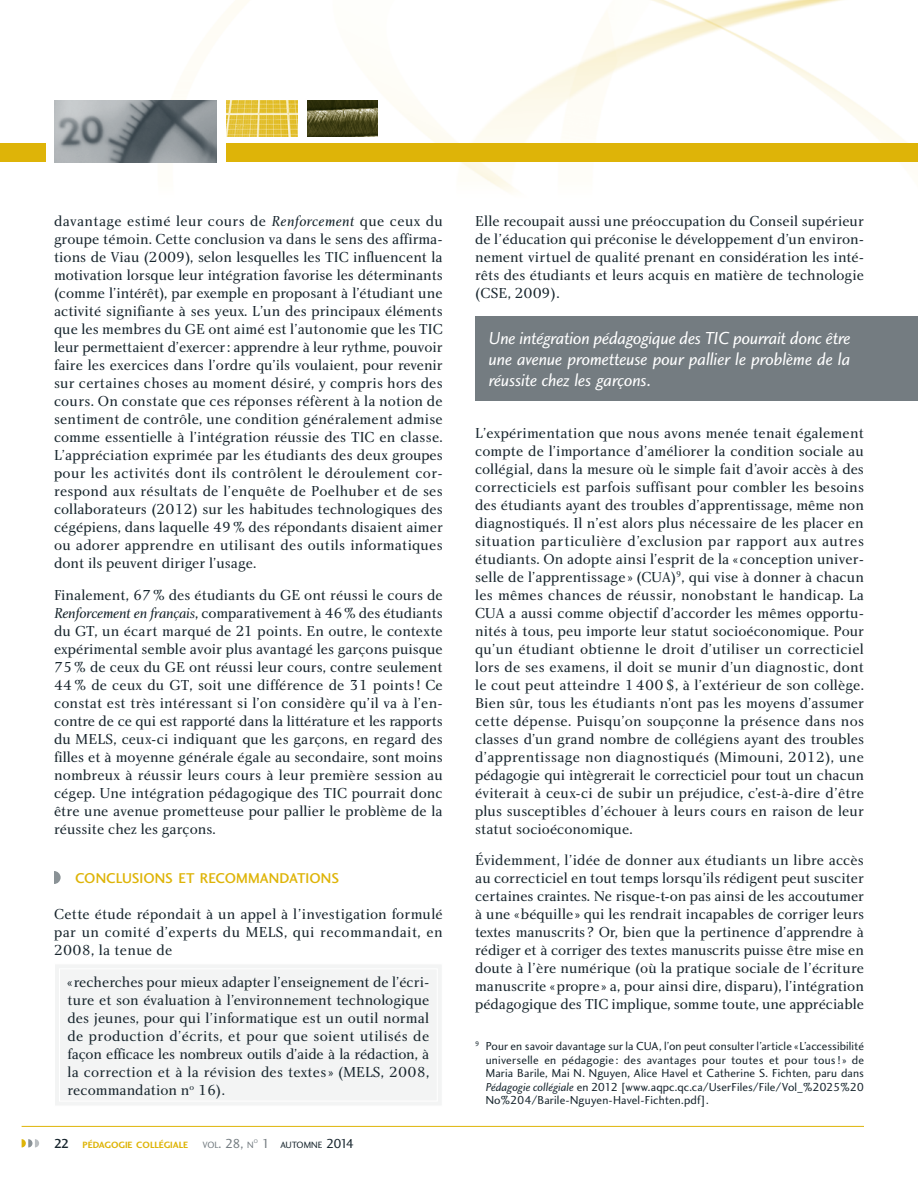
<style>
.page{position:relative;width:918px;height:1188px;background:#fff}
.page>*{position:absolute;margin:0;border:0;box-sizing:border-box;transform-origin:0 0}
.t1{font:18px/21px "Charlotte Sans Book Italic Plain";letter-spacing:-.01em;color:#fff;text-align:justify}
.t2{font:15px/18px "Charlotte Book Plain";color:#17252d;text-align:justify}
.t3{font:14.7px "Charlotte Sans Medium Plain";letter-spacing:.005em;color:#deb408}
.t4{font:12px/13.5px "Charlotte Sans Book Plain";letter-spacing:.01em;color:#17252d;text-align:justify}
.t5{font:9.45px "Charlotte Sans Bold Plain";color:#deb408}
.t6{font:9.45px "Charlotte Sans Book Plain";color:#17252d}
.t7{font:9.45px "Charlotte Sans Book Plain";color:#747c81}
.t8{font:5.55px "Charlotte Sans Book Plain";color:#747c81}
.s1{font-family:"Charlotte Book Italic Plain"}
.s2{font-family:"Charlotte Sans Medium Plain";font-size:13.5px;color:#17252d}
.s3{font-size:13.5px}
.s4{font-size:13.5px;color:#747c81}
.s5{font-family:"Charlotte Sans Book Italic Plain"}
</style>
<div class="page">
<img style="left:0;top:0;width:918px;height:192px">
<hr style="left:22px;top:1126px;width:842px;height:1px;background:#deb408">
<div style="left:227px;top:144px;width:691px;height:18px;background:#deb408"></div>
<div style="left:0;top:144px;width:46px;height:18px;background:#deb408"></div>
<svg style="left:22px;top:1139px;width:17px;height:9px"></svg>
<div style="left:55px;top:965px;width:386px;height:140px;background:#f3f4f4"></div>
<img style="left:55px;top:101px;width:162px;height:61px">
<img style="left:227px;top:101px;width:70px;height:36px">
<img style="left:307px;top:101px;width:71px;height:36px">
<svg style="left:54px;top:871px;width:7px;height:13px"></svg>
<div style="left:475px;top:316px;width:443px;height:85px;background:#747c81"></div>
<p class="t2" style="left:54px;top:213px;width:390px">davantage estimé leur cours de <span class="s1">Renforcement</span> que ceux du groupe témoin. Cette conclusion va dans le sens des affirma&shy;tions de Viau (2009), selon lesquelles les TIC influencent la motivation lorsque leur intégration favorise les déterminants (comme l’intérêt), par exemple en proposant à l’étudiant une activité signifiante à ses yeux. L’un des principaux éléments que les membres du GE ont aimé est l’autonomie que les TIC leur permettaient d’exercer : apprendre à leur rythme, pouvoir faire les exercices dans l’ordre qu’ils voulaient, pour revenir sur certaines choses au moment désiré, y compris hors des cours. On constate que ces réponses réfèrent à la notion de sentiment de contrôle, une condition généralement admise comme essentielle à l’intégration réussie des TIC en classe.<br>L’appréciation exprimée par les étudiants des deux groupes pour les activités dont ils contrôlent le déroulement cor&shy;respond aux résultats de l’enquête de Poelhuber et de ses collaborateurs (2012) sur les habitudes technologiques des cégépiens, dans laquelle 49 % des répondants disaient aimer ou adorer apprendre en utilisant des outils informatiques dont ils peuvent diriger l’usage.</p>
<p class="t2" style="left:54px;top:587px;width:390px">Finalement, 67 % des étudiants du GE ont réussi le cours de <span class="s1">Renforcement en français</span>, comparativement à 46 % des étudiants du GT, un écart marqué de 21 points. En outre, le contexte expérimental semble avoir plus avantagé les garçons puisque 75 % de ceux du GE ont réussi leur cours, contre seulement 44 % de ceux du GT, soit une différence de 31 points ! Ce constat est très intéressant si l’on considère qu’il va à l’en&shy;contre de ce qui est rapporté dans la littérature et les rapports du MELS, ceux-ci indiquant que les garçons, en regard des filles et à moyenne générale égale au secondaire, sont moins nombreux à réussir leurs cours à leur première session au cégep. Une intégration pédagogique des TIC pourrait donc être une avenue prometteuse pour pallier le problème de la réussite chez les garçons.</p>
<p class="t3" style="left:75px;top:873px;width:265px">CONCLUSIONS ET RECOMMANDATIONS</p>
<p class="t2" style="left:54px;top:907px;width:390px">Cette étude répondait à un appel à l’investigation formulé par un comité d’experts du MELS, qui recommandait, en 2008, la tenue de</p>
<p class="t2" style="left:67px;top:974px;width:363px">« recherches pour mieux adapter l’enseignement de l’écri&shy;ture et son évaluation à l’environnement technologique des jeunes, pour qui l’informatique est un outil normal de production d’écrits, et pour que soient utilisés de façon efficace les nombreux outils d’aide à la rédaction, à la correction et à la révision des textes » (MELS, 2008, recommandation n<sup>o</sup> 16).</p>
<p class="t5" style="left:54px;top:1141px;width:136px"><span class="s2">22</span> PÉDAGOGIE COLLÉGIALE</p>
<p class="t7" style="left:202px;top:1141px;width:53px">VOL<span class="s3">. 28,</span> N</p>
<p class="t8" style="left:254px;top:1139px;width:6px">O</p>
<p class="t6" style="left:262px;top:1141px;width:94px"><span class="s4">1</span> AUTOMNE <span class="s3">2014</span></p>
<p class="t2" style="left:475px;top:213px;width:390px">Elle recoupait aussi une préoccupation du Conseil supérieur de l’éducation qui préconise le développement d’un environ&shy;nement virtuel de qualité prenant en considération les inté&shy;rêts des étudiants et leurs acquis en matière de technologie (CSE, 2009).</p>
<p class="t1" style="left:489px;top:329px;width:363px">Une intégration pédagogique des TIC pourrait donc être une avenue prometteuse pour pallier le problème de la réussite chez les garçons.</p>
<p class="t2" style="left:475px;top:425px;width:390px">L’expérimentation que nous avons menée tenait également compte de l’importance d’améliorer la condition sociale au collégial, dans la mesure où le simple fait d’avoir accès à des correcticiels est parfois suffisant pour combler les besoins des étudiants ayant des troubles d’apprentissage, même non diagnostiqués. Il n’est alors plus nécessaire de les placer en situation particulière d’exclusion par rapport aux autres étudiants. On adopte ainsi l’esprit de la « conception univer&shy;selle de l’apprentissage » (CUA)<sup>9</sup>, qui vise à donner à chacun les mêmes chances de réussir, nonobstant le handicap. La CUA a aussi comme objectif d’accorder les mêmes opportu&shy;nités à tous, peu importe leur statut socioéconomique. Pour qu’un étudiant obtienne le droit d’utiliser un correcticiel lors de ses examens, il doit se munir d’un diagnostic, dont le cout peut atteindre 1 400 $, à l’extérieur de son collège.<br>Bien sûr, tous les étudiants n’ont pas les moyens d’assumer cette dépense. Puisqu’on soupçonne la présence dans nos classes d’un grand nombre de collégiens ayant des troubles d’apprentissage non diagnostiqués (Mimouni, 2012), une pédagogie qui intègrerait le correcticiel pour tout un chacun éviterait à ceux-ci de subir un préjudice, c’est-à-dire d’être plus susceptibles d’échouer à leurs cours en raison de leur statut socioéconomique.</p>
<p class="t2" style="left:475px;top:852px;width:391px">Évidemment, l’idée de donner aux étudiants un libre accès au correcticiel en tout temps lorsqu’ils rédigent peut susciter certaines craintes. Ne risque-t-on pas ainsi de les accoutumer à une « béquille » qui les rendrait incapables de corriger leurs textes manuscrits ? Or, bien que la pertinence d’apprendre à rédiger et à corriger des textes manuscrits puisse être mise en doute à l’ère numérique (où la pratique sociale de l’écriture manuscrite « propre » a, pour ainsi dire, disparu), l’intégration pédagogique des TIC implique, somme toute, une appréciable</p>
<p class="t4" style="left:486px;top:1041px;width:380px;text-indent:-10px"><sup>9</sup> Pour en savoir davantage sur la CUA, l’on peut consulter l’article « L’accessibilité universelle en pédagogie : des avantages pour toutes et pour tous ! » de Maria Barile, Mai N. Nguyen, Alice Havel et Catherine S. Fichten, paru dans <span class="s5">Pédagogie collégiale</span> en 2012 [www.aqpc.qc.ca/UserFiles/File/Vol_%2025%20<br>No%204/Barile-Nguyen-Havel-Fichten.pdf].</p>
</div>
